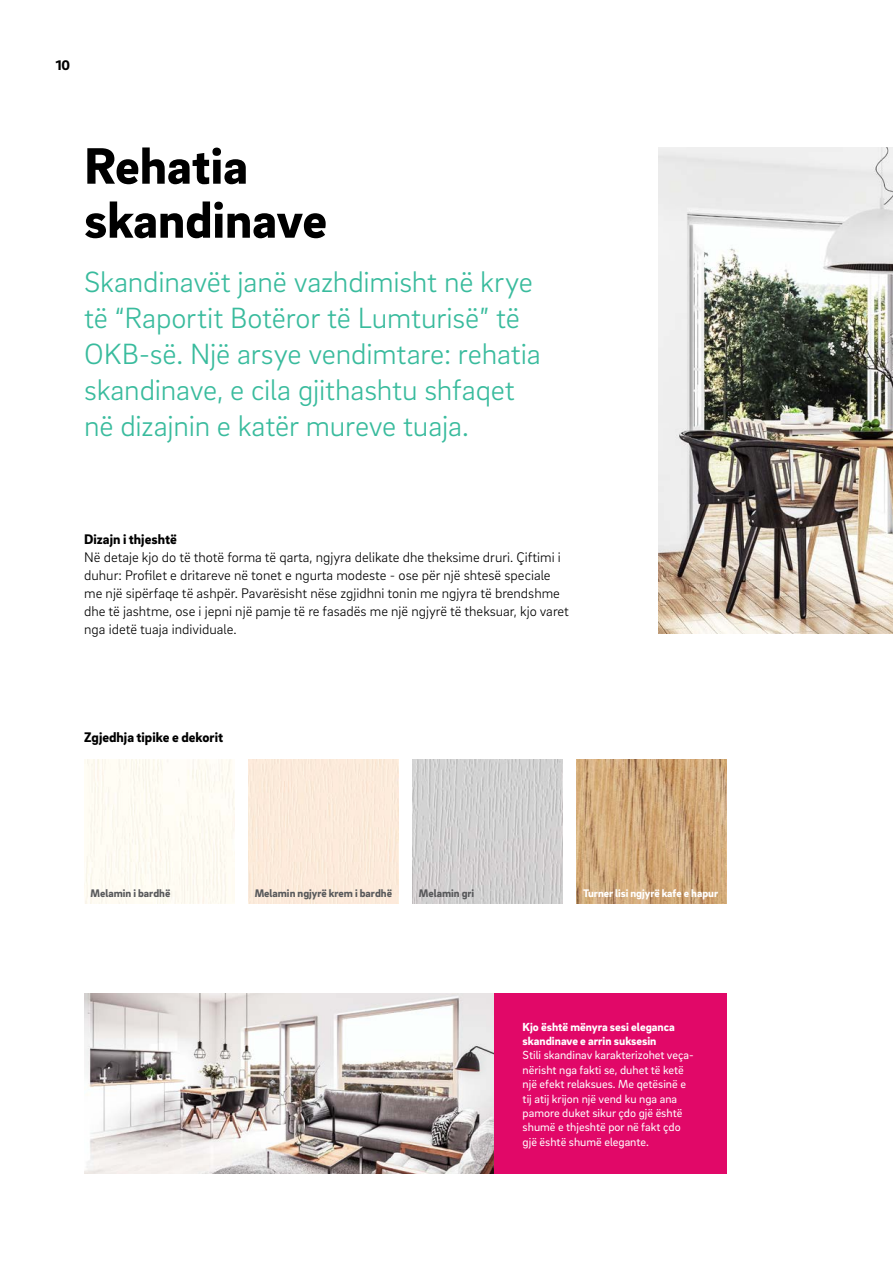
<style>
.page{position:relative;width:893px;height:1263px;background:#fff}
.page>*{position:absolute;margin:0;border:0;box-sizing:border-box;transform-origin:0 0}
._01__Headline_-_35pt{font:900 52.5px/54px "Brix Sans";color:#000}
._11__Highlighter_-_2{font:300 30px/36px "Brix Sans";letter-spacing:-.01em;color:#39bb9d}
._16__Body_text_-_9_5{font:300 14.25px/18px "Brix Sans";color:#000}
._14__Body_subline{font:900 14.25px "Brix Sans";color:#000}
.MP__Page_numbers_-_9{font:900 14.25px "Brix Sans";color:#000}
._42__Info_box_-_body{font:12px/14.4px "Brix Sans";color:#fff}
._42__Info_box_-_head{font:900 12px/14.4px "Brix Sans";color:#fff}
._70__7_5pt_-_table_h{font:900 11.25px "Brix Sans";color:#58595b}
._70__7_5pt_-_table_h-2{font:900 11.25px "Brix Sans";color:#fff}
</style>
<div class="page">
<img style="left:659px;top:148px;width:234px;height:486px">
<img style="left:84px;top:994px;width:411px;height:180px">
<div style="left:84px;top:760px;width:150px;height:144px;background:#fefcf3"></div>
<div style="left:248px;top:760px;width:150px;height:144px;background:#fceada"></div>
<img style="left:412px;top:760px;width:151px;height:144px">
<img style="left:577px;top:760px;width:150px;height:144px">
<div style="left:495px;top:994px;width:232px;height:180px;background:#e10868"></div>
<p class="MP__Page_numbers_-_9" style="left:56px;top:56px;width:16px">10</p>
<p class="_01__Headline_-_35pt" style="left:84px;top:136px;width:244px">Rehatia skandinave</p>
<p class="_11__Highlighter_-_2" style="left:84px;top:262px;width:458px">Skandinavët janë vazhdimisht në krye të “Raportit Botëror të Lumturisë” të OKB-së. Një arsye vendimtare: rehatia skandinave, e cila gjithashtu shfaqet</p>
<p class="_11__Highlighter_-_2" style="left:84px;top:406px;width:386px">në dizajnin e katër mureve tuaja.</p>
<p class="_14__Body_subline" style="left:84px;top:529px;width:94px">Dizajn i thjeshtë</p>
<p class="_16__Body_text_-_9_5" style="left:84px;top:547px;width:486px">Në detaje kjo do të thotë forma të qarta, ngjyra delikate dhe theksime druri. Çiftimi i duhur: Profilet e dritareve në tonet e ngurta modeste - ose për një shtesë speciale me një sipërfaqe të ashpër. Pavarësisht nëse zgjidhni tonin me ngjyra të brendshme dhe të jashtme, ose i jepni një pamje të re fasadës me një ngjyrë të theksuar, kjo varet nga idetë tuaja individuale.</p>
<p class="_14__Body_subline" style="left:84px;top:727px;width:140px">Zgjedhja tipike e dekorit</p>
<p class="_70__7_5pt_-_table_h" style="left:91px;top:886px;width:81px">Melamin i bardhë</p>
<p class="_70__7_5pt_-_table_h" style="left:255px;top:886px;width:139px">Melamin ngjyrë krem i bardhë</p>
<p class="_70__7_5pt_-_table_h" style="left:419px;top:886px;width:57px">Melamin gri</p>
<p class="_70__7_5pt_-_table_h-2" style="left:583px;top:886px;width:137px">Turner lisi ngjyrë kafe e hapur</p>
<p class="_42__Info_box_-_head" style="left:523px;top:1019px;width:154px">Kjo është mënyra sesi eleganca skandinave e arrin suksesin</p>
<p class="_42__Info_box_-_body" style="left:523px;top:1047px;width:173px">Stili skandinav karakterizohet veça&shy;nërisht nga fakti se, duhet të ketë një efekt relaksues. Me qetësinë e</p>
<p class="_42__Info_box_-_body" style="left:523px;top:1091px;width:161px">tij atij krijon një vend ku nga ana pamore duket sikur çdo gjë është shumë e thjeshtë por në fakt çdo</p>
<p class="_42__Info_box_-_body" style="left:523px;top:1134px;width:128px">gjë është shumë elegante.</p>
</div>
